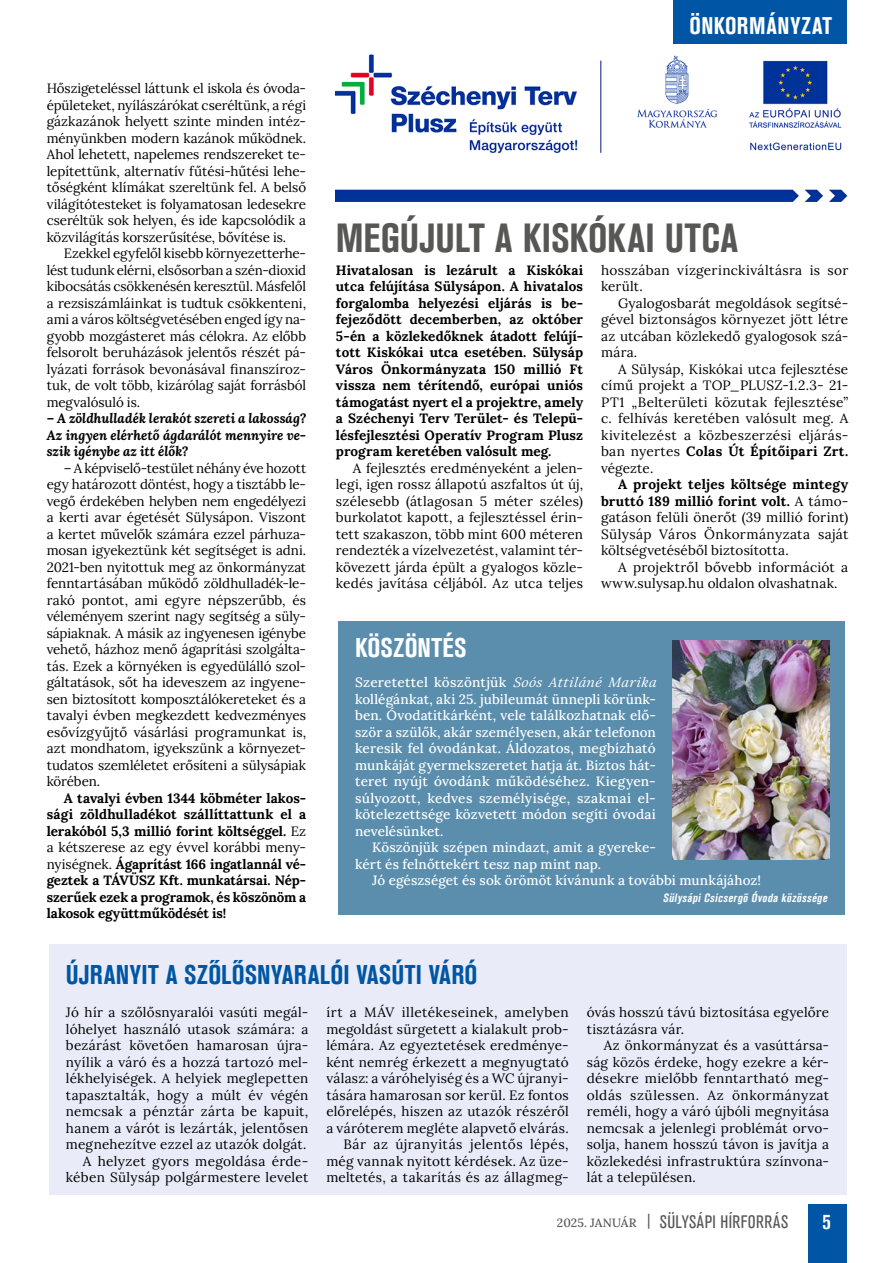
<style>
.page{position:relative;width:893px;height:1263px;background:#fff}
.page>*{position:absolute;margin:0;border:0;box-sizing:border-box;transform-origin:0 0}
.t1{font:700 condensed 40.5px "Akzidenz Grotesk BE";color:#575756}
.t2{font:700 condensed 27px "Akzidenz Grotesk BE";letter-spacing:.015em;color:#0056a4}
.t3{font:700 condensed 27px "Akzidenz Grotesk BE";letter-spacing:.01em;color:#fff}
.t4{font:700 condensed 24px "Akzidenz Grotesk BE";letter-spacing:.03em;color:#fff}
.t5{font:700 condensed 21px "Akzidenz Grotesk BE";color:#fff}
.t6{font:condensed 18px "Akzidenz Grotesk BE";letter-spacing:.02em;color:#575756}
.t7{font:13.5px/16.5px "Lora";letter-spacing:.015em;color:#000;text-align:justify}
.t8{font:700 13.5px/16.5px "Lora";color:#000;text-align:justify}
.t9{font:500 13.5px/16.5px "Lora";letter-spacing:.01em;color:#fff}
.t10{font:italic 700 13.5px/16.5px "Lora";color:#000;text-align:justify}
.t11{font:italic 700 condensed 12px "Akzidenz Grotesk BE";color:#fff}
.s1{font-weight:400}
.s2{font-weight:700}
.s3{font-weight:400;font-style:italic}
.s4{font-family:"Lora";font-weight:500;font-stretch:normal;font-size:12px}
</style>
<div class="page">
<div style="left:673px;top:0;width:174px;height:49px;background:#0056a4"></div>
<div style="left:808px;top:1205px;width:38px;height:58px;background:#0056a4"></div>
<img style="left:336px;top:45px;width:512px;height:157px">
<div style="left:49px;top:944px;width:797px;height:251px;background:#e9ecf8"></div>
<div style="left:338px;top:621px;width:506px;height:293px;background:#5b8ead"></div>
<img style="left:673px;top:640px;width:156px;height:219px">
<h3 class="t4" style="left:690px;top:12px;width:144px">ÖNKORMÁNYZAT</h3>
<p class="t7" style="left:47px;top:79px;width:261px">Hőszigeteléssel láttunk el iskola és óvoda&shy;épületeket, nyílászárókat cseréltünk, a régi gázkazánok helyett szinte minden intéz&shy;ményünkben modern kazánok működnek.<br>Ahol lehetett, napelemes rendszereket te&shy;lepítettünk, alternatív fűtési-hűtési lehe&shy;tőségként klímákat szereltünk fel. A belső világítótesteket is folyamatosan ledesekre cseréltük sok helyen, és ide kapcsolódik a közvilágítás korszerűsítése, bővítése is.</p>
<p class="t7" style="left:47px;top:244px;width:261px;text-indent:17px">Ezekkel egyfelől kisebb környezetterhe&shy;lést tudunk elérni, elsősorban a szén-dioxid kibocsátás csökkenésén keresztül. Másfelől a rezsiszámláinkat is tudtuk csökkenteni, ami a város költségvetésében enged így na&shy;gyobb mozgásteret más célokra. Az előbb felsorolt beruházások jelentős részét pá&shy;lyázati források bevonásával finanszíroz&shy;tuk, de volt több, kizárólag saját forrásból megvalósuló is.</p>
<p class="t10" style="left:47px;top:409px;width:261px">– A zöldhulladék lerakót szereti a lakosság?<br>Az ingyen elérhető ágdarálót mennyire ve&shy;szik igénybe az itt élők?</p>
<p class="t7" style="left:47px;top:459px;width:261px;text-indent:17px">– A képviselő-testület néhány éve hozott egy határozott döntést, hogy a tisztább le&shy;vegő érdekében helyben nem engedélyezi a kerti avar égetését Sülysápon. Viszont a kertet művelők számára ezzel párhuza&shy;mosan igyekeztünk két segítséget is adni.<br>2021-ben nyitottuk meg az önkormányzat fenntartásában működő zöldhulladék-le&shy;rakó pontot, ami egyre népszerűbb, és véleményem szerint nagy segítség a süly&shy;sápiaknak. A másik az ingyenesen igénybe vehető, házhoz menő ágaprítási szolgálta&shy;tás. Ezek a környéken is egyedülálló szol&shy;gáltatások, sőt ha ideveszem az ingyene&shy;sen biztosított komposztálókereteket és a tavalyi évben megkezdett kedvezményes esővízgyűjtő vásárlási programunkat is, azt mondhatom, igyekszünk a környezet&shy;tudatos szemléletet erősíteni a sülysápiak körében.</p>
<p class="t8" style="left:47px;top:788px;width:261px;text-indent:17px">A tavalyi évben 1344 köbméter lakos&shy;sági zöldhulladékot szállíttattunk el a lerakóból 5,3 millió forint költséggel. <span class="s1">Ez a kétszerese az egy évvel korábbi men - nyiségnek.</span> Ágaprítást 166 ingatlannál vé&shy;geztek a TÁVÜSZ Kft. munkatársai. Nép&shy;szerűek ezek a programok, és köszönöm a lakosok együttműködését is!</p>
<h2 class="t2" style="left:66px;top:959px;width:413px">ÚJRANYIT A SZŐLŐSNYARALÓI VASÚTI VÁRÓ</h2>
<p class="t7" style="left:66px;top:1003px;width:244px;text-align:right">Jó hír a szőlősnyaralói vasúti megál&shy;lóhelyet használó utasok számára: a bezárást követően hamarosan újra&shy;nyílik a váró és a hozzá tartozó mel&shy;lékhelyiségek. A helyiek meglepetten tapasztalták, hogy a múlt év végén nemcsak a pénztár zárta be kapuit, hanem a várót is lezárták, jelentősen megnehezítve ezzel az utazók dolgát.<br>A helyzet gyors megoldása érde&shy;kében Sülysáp polgármestere levelet</p>
<p class="t7" style="left:326px;top:1003px;width:244px;text-align:right">írt a MÁV illetékeseinek, amelyben megoldást sürgetett a kialakult prob&shy;lémára. Az egyeztetések eredménye&shy;ként nemrég érkezett a megnyugtató válasz: a váróhelyiség és a WC újranyi&shy;tására hamarosan sor kerül. Ez fontos előrelépés, hiszen az utazók részéről a váróterem megléte alapvető elvárás.<br>Bár az újranyitás jelentős lépés, még vannak nyitott kérdések. Az üze&shy;meltetés, a takarítás és az állagmeg-</p>
<p class="t7" style="left:587px;top:1003px;width:244px">óvás hosszú távú biztosítása egyelőre tisztázásra vár.</p>
<h1 class="t1" style="left:336px;top:214px;width:404px">MEGÚJULT A KISKÓKAI UTCA</h1>
<p class="t8" style="left:336px;top:260px;width:249px">Hivatalosan is lezárult a Kiskókai utca felújítása Sülysápon. A hivatalos forgalomba helyezési eljárás is be&shy;fejeződött decemberben, az október 5-én a közlekedőknek átadott felújí&shy;tott Kiskókai utca esetében. Sülysáp Város Önkormányzata 150 millió Ft vissza nem térítendő, európai uniós támogatást nyert el a projektre, amely a Széchenyi Terv Terület- és Telepü&shy;lésfejlesztési Operatív Program Plusz program keretében valósult meg.</p>
<p class="t7" style="left:336px;top:459px;width:249px;text-indent:17px">A fejlesztés eredményeként a jelen&shy;legi, igen rossz állapotú aszfaltos út új, szélesebb (átlagosan 5 méter széles) burkolatot kapott, a fejlesztéssel érin&shy;tett szakaszon, több mint 600 méteren rendezték a vízelvezetést, valamint tér&shy;kövezett járda épült a gyalogos közle&shy;kedés javítása céljából. Az utca teljes</p>
<p class="t7" style="left:601px;top:261px;width:249px">hosszában vízgerinckiváltásra is sor került.</p>
<p class="t7" style="left:601px;top:294px;width:249px;text-indent:17px">Gyalogosbarát megoldások segítsé&shy;gével biztonságos környezet jött létre az utcában közlekedő gyalogosok szá&shy;mára.</p>
<p class="t7" style="left:601px;top:360px;width:249px;text-indent:17px">A Sülysáp, Kiskókai utca fejlesztése című projekt a TOP_PLUSZ-1.2.3- 21- PT1 „Belterületi közutak fejlesztése” c. felhívás keretében valósult meg. A kivitelezést a közbeszerzési eljárás&shy;ban nyertes <span class="s2">Colas Út Építőipari Zrt. </span>végezte.</p>
<p class="t7" style="left:601px;top:475px;width:249px;text-indent:17px"><span class="s2">A projekt teljes költsége mintegy bruttó 189 millió forint volt.</span> A támo&shy;gatáson felüli önerőt (39 millió forint)<br>Sülysáp Város Önkormányzata saját költségvetéséből biztosította.</p>
<p class="t7" style="left:601px;top:558px;width:249px;text-indent:17px">A projektről bővebb információt a www.sulysap.hu oldalon olvashatnak.</p>
<h2 class="t3" style="left:355px;top:632px;width:113px">KÖSZÖNTÉS</h2>
<p class="t9" style="left:355px;top:673px;width:306px">Szeretettel köszöntjük <span class="s3">Soós Attiláné Marika </span>kollégánkat, aki 25. jubileumát ünnepli körünk&shy;ben. Óvodatitkárként, vele találkozhatnak elő&shy;ször a szülők, akár személyesen, akár telefonon keresik fel óvodánkat. Áldozatos, megbízható munkáját gyermekszeretet hatja át. Biztos hát&shy;teret nyújt óvodánk működéséhez. Kiegyen&shy;súlyozott, kedves személyisége, szakmai el&shy;kötelezettsége közvetett módon segíti óvodai nevelésünket.</p>
<p class="t9" style="left:355px;top:838px;width:302px;text-indent:17px">Köszönjük szépen mindazt, amit a gyereke&shy;kért és felnőttekért tesz nap mint nap.</p>
<p class="t9" style="left:372px;top:871px;width:390px">Jó egészséget és sok örömöt kívánunk a további munkájához!</p>
<p class="t11" style="left:663px;top:891px;width:168px">Sülysápi Csicsergő Óvoda közössége</p>
<p class="t7" style="left:587px;top:1036px;width:244px;text-indent:17px">Az önkormányzat és a vasúttársa&shy;ság közös érdeke, hogy ezekre a kér&shy;désekre mielőbb fenntartható meg&shy;oldás szülessen. Az önkormányzat reméli, hogy a váró újbóli megnyitása nemcsak a jelenlegi problémát orvo&shy;solja, hanem hosszú távon is javítja a közlekedési infrastruktúra színvona&shy;lát a településen.</p>
<h3 class="t6" style="left:557px;top:1212px;width:233px"><span class="s4">2025. JANUÁR</span> <sup>|</sup> SÜLYSÁPI HÍRFORRÁS</h3>
<h3 class="t5" style="left:822px;top:1210px;width:10px">5</h3>
</div>
